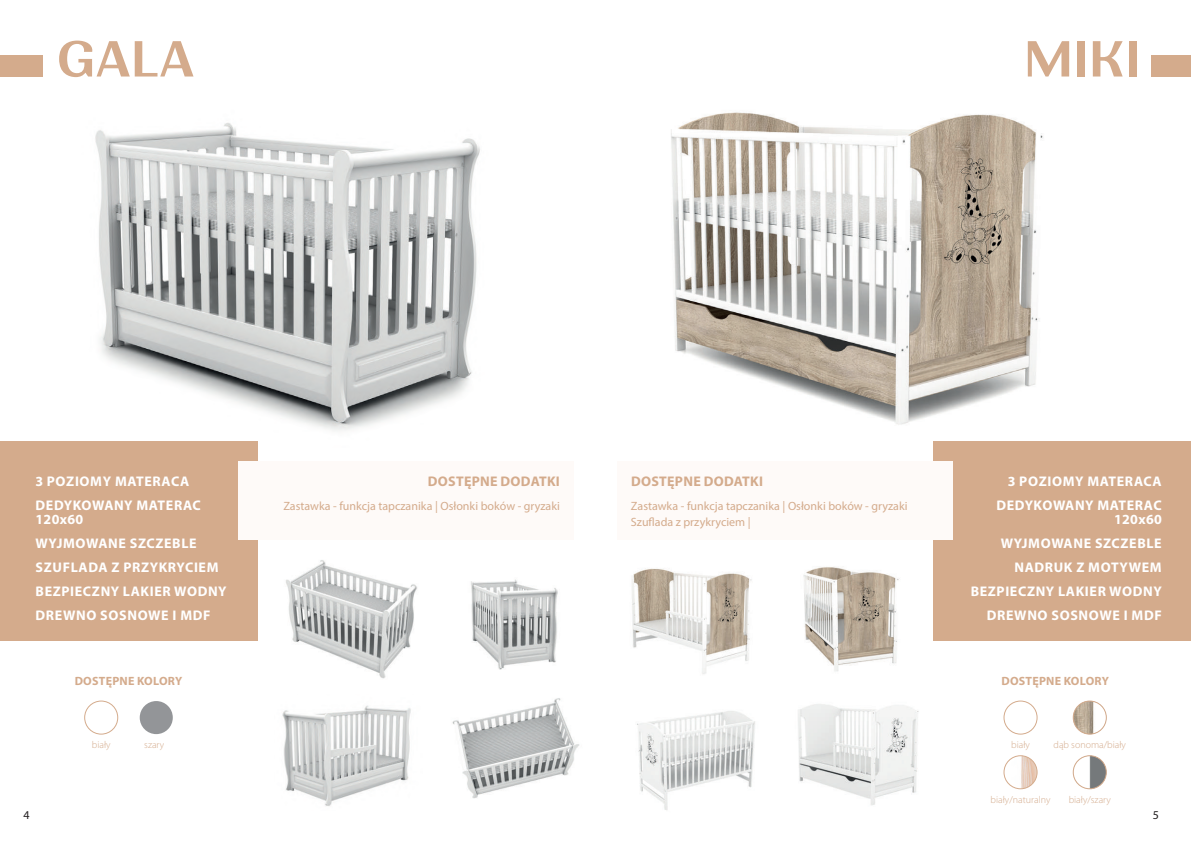
<style>
.page{position:relative;width:1191px;height:842px;background:#fff}
.page>*{position:absolute;margin:0;border:0;box-sizing:border-box;transform-origin:0 0}
.t1{font:60px "Quilon";color:#d4ab8c}
.t2{font:700 14px/24px "Myriad Pro";letter-spacing:.045em;color:#fff}
.t3{font:700 14px "Myriad Pro";letter-spacing:.02em;color:#d4ab8c}
.t4{font:12px/16.1px "Myriad Pro";color:#d4ab8c}
.t5{font:700 12px "Myriad Pro";letter-spacing:.02em;color:#d4ab8c}
.t6{font:12px "Myriad Pro";color:#231f20}
.t7{font:300 10px "Myriad Pro";color:#d4ab8c}
</style>
<div class="page">
<img style="left:671px;top:112px;width:372px;height:313px">
<img style="left:95px;top:123px;width:385px;height:325px">
<img style="left:282px;top:705px;width:129px;height:101px">
<img style="left:637px;top:711px;width:118px;height:99px">
<div style="left:0;top:55px;width:43px;height:22px;background:#d4ab8c"></div>
<div style="left:1151px;top:55px;width:40px;height:22px;background:#d4ab8c"></div>
<img style="left:257px;top:556px;width:160px;height:123px">
<img style="left:632px;top:568px;width:120px;height:106px">
<img style="left:452px;top:698px;width:127px;height:100px">
<img style="left:798px;top:704px;width:121px;height:101px">
<img style="left:471px;top:579px;width:87px;height:91px">
<img style="left:803px;top:567px;width:96px;height:105px">
<div style="left:0;top:441px;width:257px;height:200px;background:#d4ab8c"></div>
<div style="left:933px;top:441px;width:258px;height:200px;background:#d4ab8c"></div>
<div style="left:239px;top:462px;width:335px;height:78px;background:#fefaf8"></div>
<div style="left:617px;top:462px;width:335px;height:78px;background:#fefaf8"></div>
<div style="left:84px;top:700px;width:34px;height:35px;border:1px solid #d4ab8c;border-radius:50%"></div>
<div style="left:140px;top:701px;width:33px;height:33px;background:#939598;border-radius:50%"></div>
<div style="left:1003px;top:700px;width:34px;height:35px;border:1px solid #d4ab8c;border-radius:50%"></div>
<img style="left:1073px;top:701px;width:33px;height:33px;border-radius:17px">
<div style="left:1072px;top:700px;width:34px;height:35px;border:1px solid #d4ab8c;border-radius:50%"></div>
<img style="left:1004px;top:756px;width:33px;height:33px;border-radius:17px">
<div style="left:1003px;top:755px;width:34px;height:34px;border:1px solid #d4ab8c;border-radius:50%"></div>
<img style="left:1073px;top:756px;width:33px;height:33px;border-radius:17px">
<div style="left:1072px;top:755px;width:34px;height:34px;border:1px solid #d4ab8c;border-radius:50%"></div>
<h1 class="t1" style="left:57px;top:28px;width:139px">GALA</h1>
<h1 class="t1" style="left:1023px;top:28px;width:118px">MIKI</h1>
<p class="t2" style="left:35px;top:469px;width:167px">3 POZIOMY MATERACA<br>DEDYKOWANY MATERAC</p>
<p class="t2" style="left:35px;top:507px;width:193px">120x60<br>WYJMOWANE SZCZEBLE<br>SZUFLADA Z PRZYKRYCIEM<br>BEZPIECZNY LAKIER WODNY<br>DREWNO SOSNOWE I MDF</p>
<p class="t3" style="left:428px;top:472px;width:133px">DOSTĘPNE DODATKI</p>
<p class="t4" style="left:283px;top:497px;width:278px">Zastawka - funkcja tapczanika | Osłonki boków - gryzaki</p>
<p class="t3" style="left:631px;top:472px;width:133px">DOSTĘPNE DODATKI</p>
<p class="t4" style="left:631px;top:497px;width:278px">Zastawka - funkcja tapczanika | Osłonki boków - gryzaki<br>Szuflada z przykryciem |</p>
<p class="t2" style="left:996px;top:469px;width:167px;text-align:right">3 POZIOMY MATERACA<br>DEDYKOWANY MATERAC</p>
<p class="t2" style="left:970px;top:507px;width:193px;text-align:right">120x60<br>WYJMOWANE SZCZEBLE<br>NADRUK Z MOTYWEM<br>BEZPIECZNY LAKIER WODNY<br>DREWNO SOSNOWE I MDF</p>
<p class="t5" style="left:75px;top:673px;width:109px">DOSTĘPNE KOLORY</p>
<p class="t5" style="left:1001px;top:673px;width:109px">DOSTĘPNE KOLORY</p>
<p class="t7" style="left:92px;top:739px;width:20px">biały</p>
<p class="t7" style="left:144px;top:739px;width:21px">szary</p>
<p class="t7" style="left:1011px;top:739px;width:20px">biały</p>
<p class="t7" style="left:1053px;top:739px;width:74px">dąb sonoma/biały</p>
<p class="t7" style="left:990px;top:793px;width:61px">biały/naturalny</p>
<p class="t7" style="left:1068px;top:793px;width:44px">biały/szary</p>
<p class="t6" style="left:24px;top:808px;width:8px">4</p>
<p class="t6" style="left:1152px;top:808px;width:8px">5</p>
</div>
